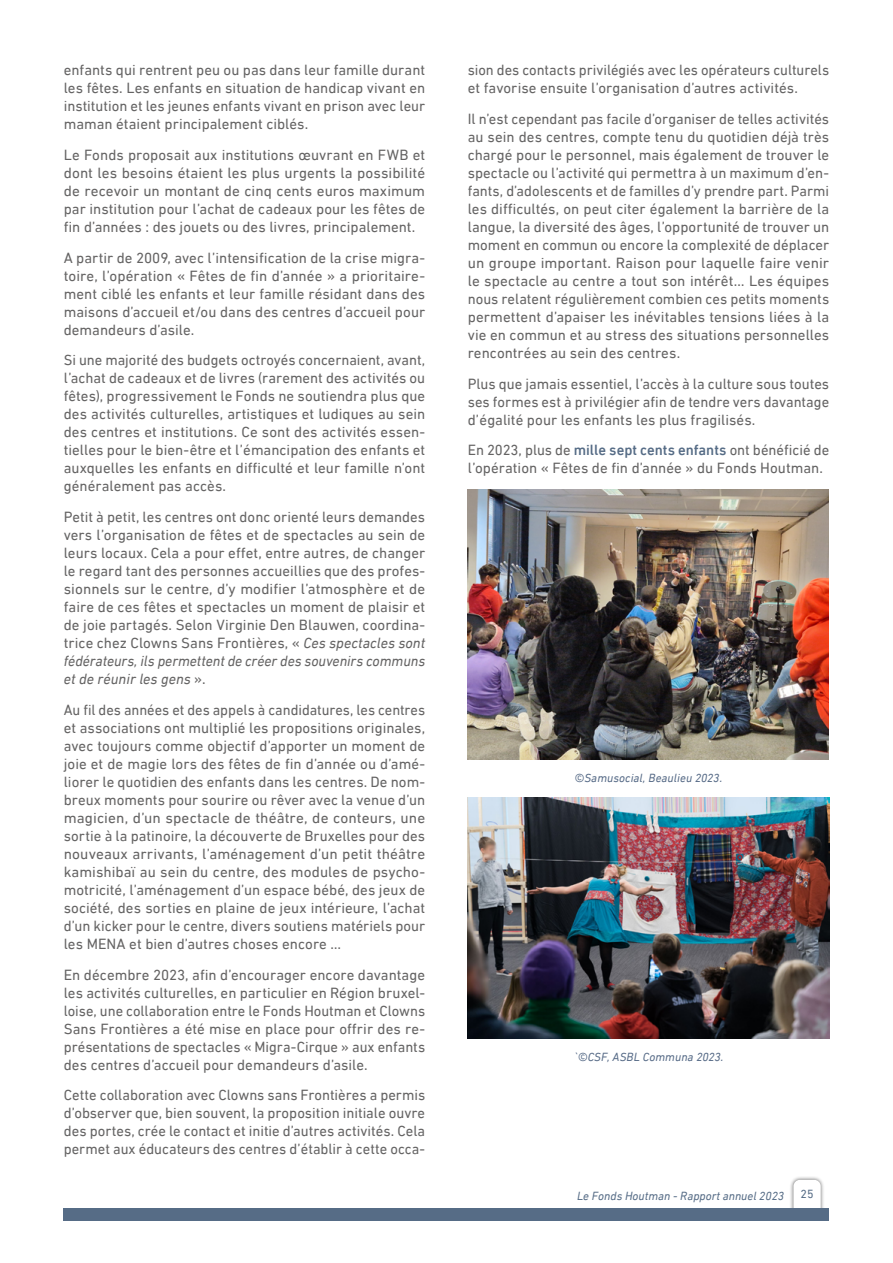
<style>
.page{position:relative;width:893px;height:1263px;background:#fff}
.page>*{position:absolute;margin:0;border:0;box-sizing:border-box;transform-origin:0 0}
.Texte_courant{font:15px/18px "DIN Next LT Pro";color:#646363;text-align:justify}
.Copyright{font:italic 12px "DIN Next LT Pro";letter-spacing:.005em;color:#576b87}
.t1{font:italic 12px "DIN Next LT Pro";color:#566c86}
.t2{font:12px "DIN Next LT Pro";color:#566c86}
.s1{font-style:italic}
.s2{font-weight:500;color:#566c86}
</style>
<div class="page">
<div style="left:790px;top:1176px;width:35px;height:42px;background:#000;opacity:.6"></div>
<svg style="left:793px;top:1180px;width:28px;height:28px"></svg>
<div style="left:64px;top:1208px;width:765px;height:12px;background:#566c86"></div>
<img style="left:468px;top:489px;width:360px;height:270px">
<img style="left:468px;top:798px;width:361px;height:240px">
<p class="Texte_courant" style="left:64px;top:61px;width:363px">enfants qui rentrent peu ou pas dans leur famille durant les fêtes. Les enfants en situation de handicap vivant en institution et les jeunes enfants vivant en prison avec leur maman étaient principalement ciblés.</p>
<p class="Texte_courant" style="left:64px;top:146px;width:363px">Le Fonds proposait aux institutions œuvrant en FWB et dont les besoins étaient les plus urgents la possibilité de recevoir un montant de cinq cents euros maximum par institution pour l’achat de cadeaux pour les fêtes de fin d’années : des jouets ou des livres, principalement.</p>
<p class="Texte_courant" style="left:64px;top:248px;width:363px">A partir de 2009, avec l’intensification de la crise migra&shy;toire, l’opération « Fêtes de fin d’année » a prioritaire&shy;ment ciblé les enfants et leur famille résidant dans des maisons d’accueil et/ou dans des centres d’accueil pour demandeurs d’asile.</p>
<p class="Texte_courant" style="left:64px;top:351px;width:363px">Si une majorité des budgets octroyés concernaient, avant, l’achat de cadeaux et de livres (rarement des activités ou fêtes), progressivement le Fonds ne soutiendra plus que des activités culturelles, artistiques et ludiques au sein des centres et institutions. Ce sont des activités essen&shy;tielles pour le bien-être et l’émancipation des enfants et auxquelles les enfants en difficulté et leur famille n’ont généralement pas accès.</p>
<p class="Texte_courant" style="left:64px;top:508px;width:363px">Petit à petit, les centres ont donc orienté leurs demandes vers l’organisation de fêtes et de spectacles au sein de leurs locaux. Cela a pour effet, entre autres, de changer le regard tant des personnes accueillies que des profes&shy;sionnels sur le centre, d’y modifier l’atmosphère et de faire de ces fêtes et spectacles un moment de plaisir et de joie partagés. Selon Virginie Den Blauwen, coordina&shy;trice chez Clowns Sans Frontières, « <span class="s1">Ces spectacles sont fédérateurs, ils permettent de créer des souvenirs communs et de réunir les gens</span> ».</p>
<p class="Texte_courant" style="left:64px;top:701px;width:363px">Au fil des années et des appels à candidatures, les centres et associations ont multiplié les propositions originales, avec toujours comme objectif d’apporter un moment de joie et de magie lors des fêtes de fin d’année ou d’amé&shy;liorer le quotidien des enfants dans les centres. De nom&shy;breux moments pour sourire ou rêver avec la venue d’un magicien, d’un spectacle de théâtre, de conteurs, une sortie à la patinoire, la découverte de Bruxelles pour des nouveaux arrivants, l’aménagement d’un petit théâtre kamishibaï au sein du centre, des modules de psycho&shy;motricité, l’aménagement d’un espace bébé, des jeux de société, des sorties en plaine de jeux intérieure, l’achat d’un kicker pour le centre, divers soutiens matériels pour les MENA et bien d’autres choses encore …</p>
<p class="Texte_courant" style="left:64px;top:965px;width:363px">En décembre 2023, afin d’encourager encore davantage les activités culturelles, en particulier en Région bruxel&shy;loise, une collaboration entre le Fonds Houtman et Clowns Sans Frontières a été mise en place pour offrir des re&shy;présentations de spectacles « Migra-Cirque » aux enfants des centres d’accueil pour demandeurs d’asile.</p>
<p class="Texte_courant" style="left:64px;top:1086px;width:363px">Cette collaboration avec Clowns sans Frontières a permis d’observer que, bien souvent, la proposition initiale ouvre des portes, crée le contact et initie d’autres activités. Cela permet aux éducateurs des centres d’établir à cette occa-</p>
<p class="Texte_courant" style="left:468px;top:61px;width:363px">sion des contacts privilégiés avec les opérateurs culturels et favorise ensuite l’organisation d’autres activités.</p>
<p class="Texte_courant" style="left:468px;top:110px;width:363px">Il n’est cependant pas facile d’organiser de telles activités au sein des centres, compte tenu du quotidien déjà très chargé pour le personnel, mais également de trouver le spectacle ou l’activité qui permettra à un maximum d’en&shy;fants, d’adolescents et de familles d’y prendre part. Parmi les difficultés, on peut citer également la barrière de la langue, la diversité des âges, l’opportunité de trouver un moment en commun ou encore la complexité de déplacer un groupe important. Raison pour laquelle faire venir le spectacle au centre a tout son intérêt… Les équipes nous relatent régulièrement combien ces petits moments permettent d’apaiser les inévitables tensions liées à la vie en commun et au stress des situations personnelles rencontrées au sein des centres.</p>
<p class="Texte_courant" style="left:468px;top:374px;width:363px">Plus que jamais essentiel, l’accès à la culture sous toutes ses formes est à privilégier afin de tendre vers davantage d’égalité pour les enfants les plus fragilisés.</p>
<p class="Texte_courant" style="left:468px;top:441px;width:363px">En 2023, plus de <span class="s2">mille sept cents enfants</span> ont bénéficié de l’opération « Fêtes de fin d’année » du Fonds Houtman.</p>
<p class="Copyright" style="left:575px;top:771px;width:149px">©Samusocial, Beaulieu 2023.</p>
<p class="Copyright" style="left:573px;top:1050px;width:152px">`©CSF, ASBL Communa 2023.</p>
<p class="t1" style="left:577px;top:1189px;width:209px">Le Fonds Houtman - Rapport annuel 2023</p>
<p class="t2" style="left:801px;top:1187px;width:15px">25</p>
</div>
